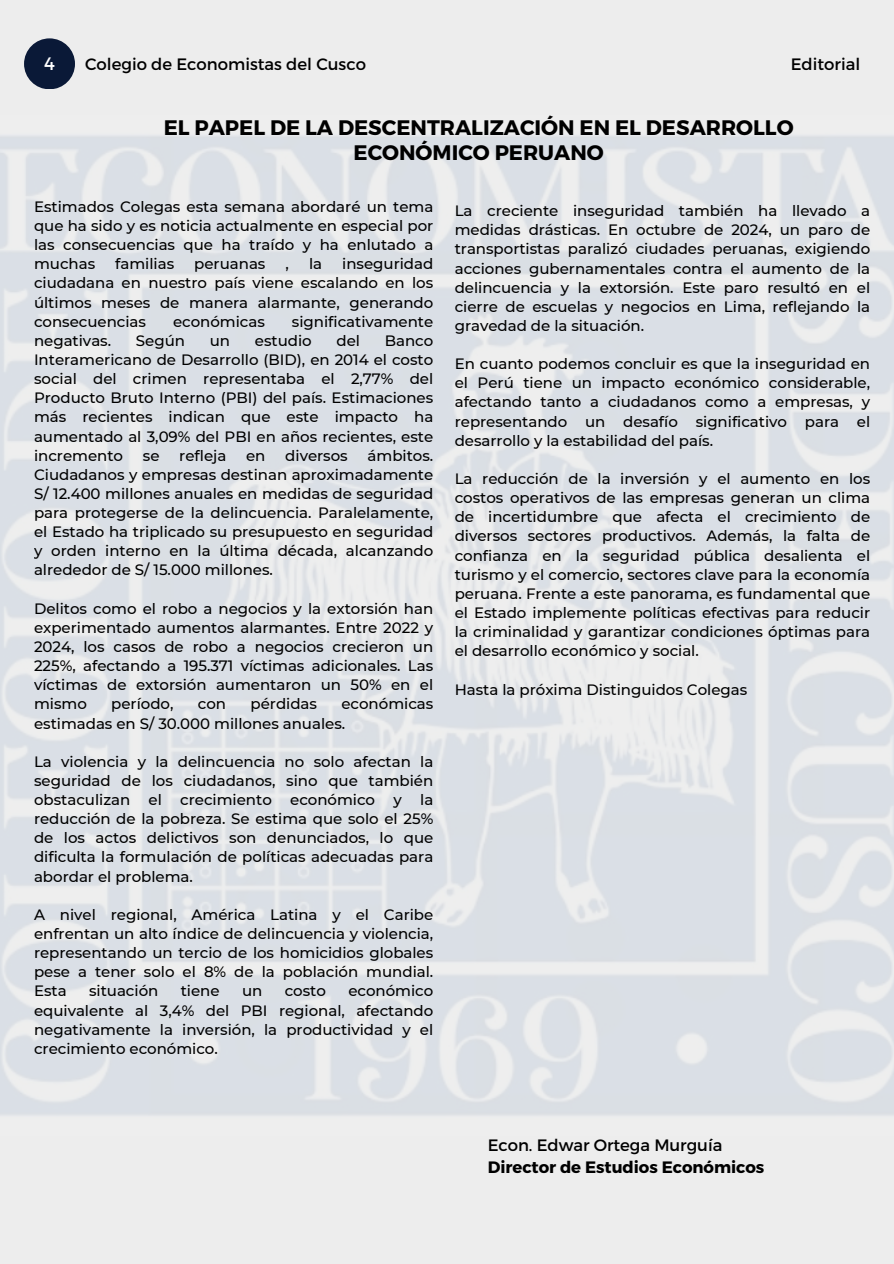
<style>
.page{position:relative;width:894px;height:1264px;background:#fff}
.page>*{position:absolute;margin:0;border:0;box-sizing:border-box;transform-origin:0 0}
.t1{font:700 21px/24.8px "Montserrat";color:#000;text-align:center}
.t2{font:18px "Montserrat";color:#fff}
.t3{font:16.5px "Montserrat";color:#000}
.t4{font:700 16.5px "Montserrat";color:#000}
.t5{font:500 15px/19.2px "Montserrat";color:#000;text-align:justify}
</style>
<div class="page">
<div style="left:0;top:0;width:893px;height:1263px;background:linear-gradient(to right,#e2e5e9,#e2e5e9)"></div>
<div style="left:24px;top:38px;width:51px;height:51px;background:#0a1937;border-radius:50%"></div>
<p class="t2" style="left:44px;top:52px;width:12px">4</p>
<h2 class="t3" style="left:85px;top:53px;width:282px">Colegio de Economistas del Cusco</h2>
<h2 class="t3" style="left:790px;top:53px;width:71px">Editorial</h2>
<h2 class="t1" style="left:164px;top:114px;width:631px">EL PAPEL DE LA DESCENTRALIZACIÓN EN EL DESARROLLO<br>ECONÓMICO PERUANO</h2>
<p class="t5" style="left:34px;top:197px;width:400px">Estimados Colegas esta semana abordaré un tema que ha sido y es noticia actualmente en especial por las consecuencias que ha traído y ha enlutado a muchas</p>
<p class="t5" style="left:34px;top:254px;width:400px;text-indent:308px">inseguridad ciudadana en nuestro país viene escalando en los últimos meses de manera alarmante, generando consecuencias</p>
<p class="t5" style="left:115px;top:254px;width:60px">familias</p>
<p class="t5" style="left:194px;top:254px;width:73px">peruanas</p>
<p class="t5" style="left:285px;top:254px;width:5px">,</p>
<p class="t5" style="left:309px;top:254px;width:15px">la</p>
<p class="t5" style="left:173px;top:312px;width:93px">económicas</p>
<p class="t5" style="left:292px;top:312px;width:143px">significativamente</p>
<p class="t5" style="left:34px;top:331px;width:79px">negativas.</p>
<p class="t5" style="left:136px;top:331px;width:51px">Según</p>
<p class="t5" style="left:210px;top:331px;width:22px">un</p>
<p class="t5" style="left:255px;top:331px;width:58px">estudio</p>
<p class="t5" style="left:336px;top:331px;width:25px">del</p>
<p class="t5" style="left:34px;top:331px;width:400px;text-indent:350px">Banco Interamericano de Desarrollo (BID), en 2014 el costo social del crimen representaba el 2,77% del Producto Bruto Interno (PBI) del país. Estimaciones más recientes indican que este impacto ha aumentado al 3,09% del PBI en años recientes, este incremento</p>
<p class="t5" style="left:34px;top:445px;width:400px;text-indent:333px">ámbitos.<br>Ciudadanos y empresas destinan aproximadamente S/ 12.400 millones anuales en medidas de seguridad para protegerse de la delincuencia. Paralelamente, el Estado ha triplicado su presupuesto en seguridad y orden interno en la última década, alcanzando alrededor de S/ 15.000 millones.</p>
<p class="t5" style="left:34px;top:598px;width:400px">Delitos como el robo a negocios y la extorsión han experimentado aumentos alarmantes. Entre 2022 y 2024, los casos de robo a negocios crecieron un 225%, afectando a 195.371 víctimas adicionales. Las víctimas de extorsión aumentaron un 50% en el mismo</p>
<p class="t5" style="left:143px;top:445px;width:18px">se</p>
<p class="t5" style="left:179px;top:445px;width:49px">refleja</p>
<p class="t5" style="left:246px;top:445px;width:21px">en</p>
<p class="t5" style="left:285px;top:445px;width:64px">diversos</p>
<p class="t5" style="left:34px;top:694px;width:400px;text-indent:307px">económicas estimadas en S/ 30.000 millones anuales.</p>
<p class="t5" style="left:34px;top:751px;width:400px">La violencia y la delincuencia no solo afectan la seguridad de los ciudadanos, sino que también obstaculizan el crecimiento económico y la reducción de la pobreza. Se estima que solo el 25% de los actos delictivos son denunciados, lo que dificulta la formulación de políticas adecuadas para abordar el problema.</p>
<h1 class="t5" style="left:34px;top:904px;width:400px">A nivel regional, América Latina y el Caribe enfrentan un alto índice de delincuencia y violencia, representando un tercio de los homicidios globales pese a tener solo el 8% de la población mundial.<br>Esta</h1>
<p class="t5" style="left:111px;top:694px;width:64px">período,</p>
<p class="t5" style="left:198px;top:694px;width:30px">con</p>
<p class="t5" style="left:250px;top:694px;width:68px">pérdidas</p>
<h1 class="t5" style="left:34px;top:981px;width:400px;text-indent:314px">económico equivalente al 3,4% del PBI regional, afectando negativamente la inversión, la productividad y el crecimiento económico.</h1>
<h1 class="t5" style="left:89px;top:981px;width:71px">situación</h1>
<h1 class="t5" style="left:181px;top:981px;width:40px">tiene</h1>
<h1 class="t5" style="left:242px;top:981px;width:22px">un</h1>
<h1 class="t5" style="left:285px;top:981px;width:43px">costo</h1>
<h2 class="t5" style="left:454px;top:201px;width:417px">La creciente inseguridad también ha llevado a medidas drásticas. En octubre de 2024, un paro de transportistas paralizó ciudades peruanas, exigiendo acciones gubernamentales contra el aumento de la delincuencia y la extorsión. Este paro resultó en el cierre de escuelas y negocios en Lima, reflejando la gravedad de la situación.</h2>
<h2 class="t5" style="left:454px;top:354px;width:417px">En cuanto podemos concluir es que la inseguridad en el Perú tiene un impacto económico considerable, afectando tanto a ciudadanos como a empresas, y representando un desafío significativo para el desarrollo y la estabilidad del país.</h2>
<h2 class="t5" style="left:454px;top:469px;width:417px">La reducción de la inversión y el aumento en los costos operativos de las empresas generan un clima de incertidumbre que afecta el crecimiento de diversos sectores productivos. Además, la falta de confianza en la seguridad pública desalienta el turismo y el comercio, sectores clave para la economía peruana. Frente a este panorama, es fundamental que el Estado implemente políticas efectivas para reducir la criminalidad y garantizar condiciones óptimas para el desarrollo económico y social.</h2>
<h2 class="t5" style="left:454px;top:679px;width:294px">Hasta la próxima Distinguidos Colegas</h2>
<h2 class="t3" style="left:487px;top:1134px;width:236px">Econ. Edwar Ortega Murguía</h2>
<p class="t4" style="left:487px;top:1155px;width:278px">Director de Estudios Económicos</p>
</div>
